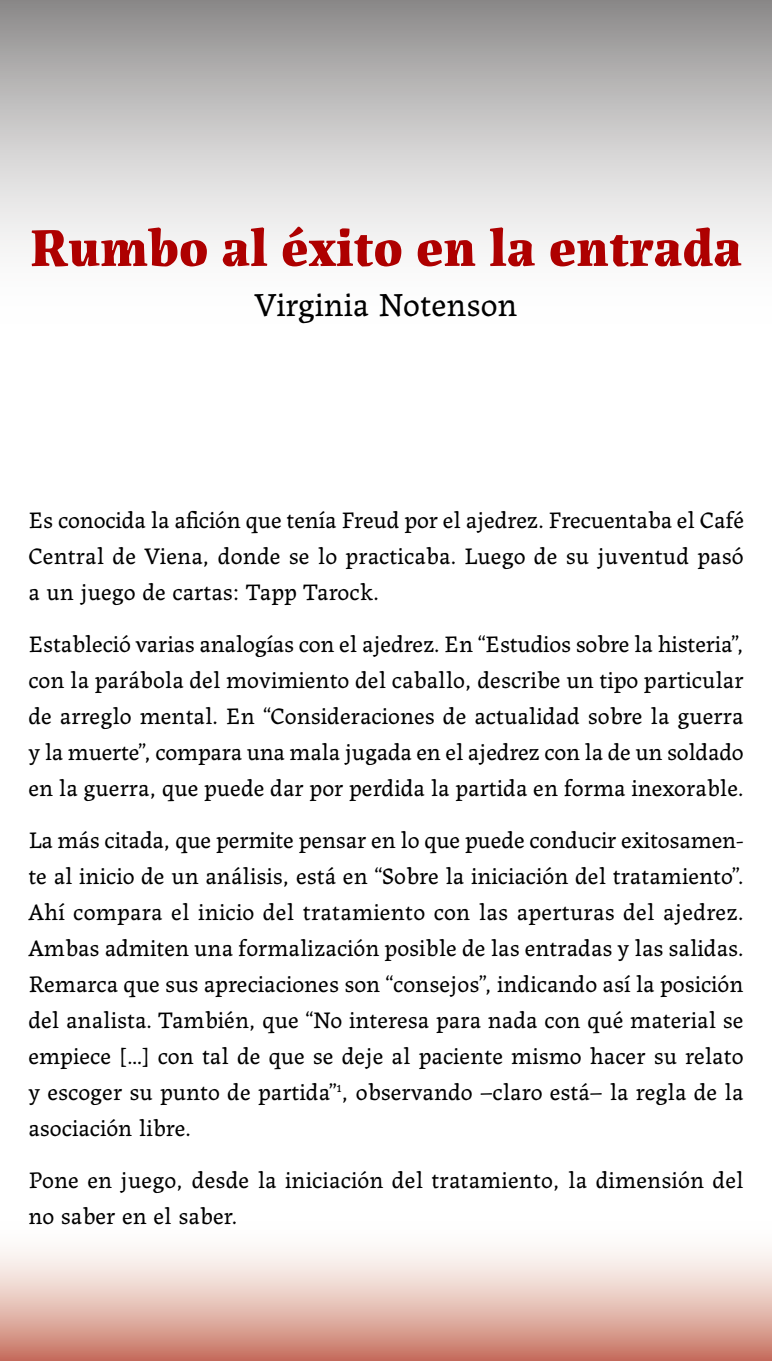
<style>
.page{position:relative;width:772px;height:1361px;background:#fff}
.page>*{position:absolute;margin:0;border:0;box-sizing:border-box;transform-origin:0 0}
.t1{font:800 54px "Labrada";color:#ae0000}
.t2{font:34px "Labrada";color:#000}
.t3{font:24px/36px "Labrada";color:#000;text-align:justify}
</style>
<div class="page">
<svg style="left:0;top:1249px;width:771px;height:112px;background:#e4bcb2"></svg>
<div style="left:0;top:0;width:771px;height:323px;background:linear-gradient(to bottom,#969494,#fff)"></div>
<h1 class="t1" style="left:30px;top:204px;width:713px">Rumbo al éxito en la entrada</h1>
<h2 class="t2" style="left:254px;top:277px;width:264px">Virginia Notenson</h2>
<p class="t3" style="left:28px;top:500px;width:716px">Es conocida la afición que tenía Freud por el ajedrez. Frecuentaba el Café Central de Viena, donde se lo practicaba. Luego de su juventud pasó a un juego de cartas: Tapp Tarock.</p>
<p class="t3" style="left:28px;top:624px;width:716px">Estableció varias analogías con el ajedrez. En “Estudios sobre la histeria”, con la parábola del movimiento del caballo, describe un tipo particular de arreglo mental. En “Consideraciones de actualidad sobre la guerra y la muerte”, compara una mala jugada en el ajedrez con la de un soldado en la guerra, que puede dar por perdida la partida en forma inexorable.</p>
<p class="t3" style="left:28px;top:820px;width:716px">La más citada, que permite pensar en lo que puede conducir exitosamen&shy;te al inicio de un análisis, está en “Sobre la iniciación del tratamiento”.<br>Ahí compara el inicio del tratamiento con las aperturas del ajedrez.<br>Ambas admiten una formalización posible de las entradas y las salidas.<br>Remarca que sus apreciaciones son “consejos”, indicando así la posición del analista. También, que “No interesa para nada con qué material se empiece […] con tal de que se deje al paciente mismo hacer su relato y escoger su punto de partida”<sup>1</sup>, observando –claro está– la regla de la asociación libre.</p>
<p class="t3" style="left:28px;top:1160px;width:716px">Pone en juego, desde la iniciación del tratamiento, la dimensión del no saber en el saber.</p>
</div>
